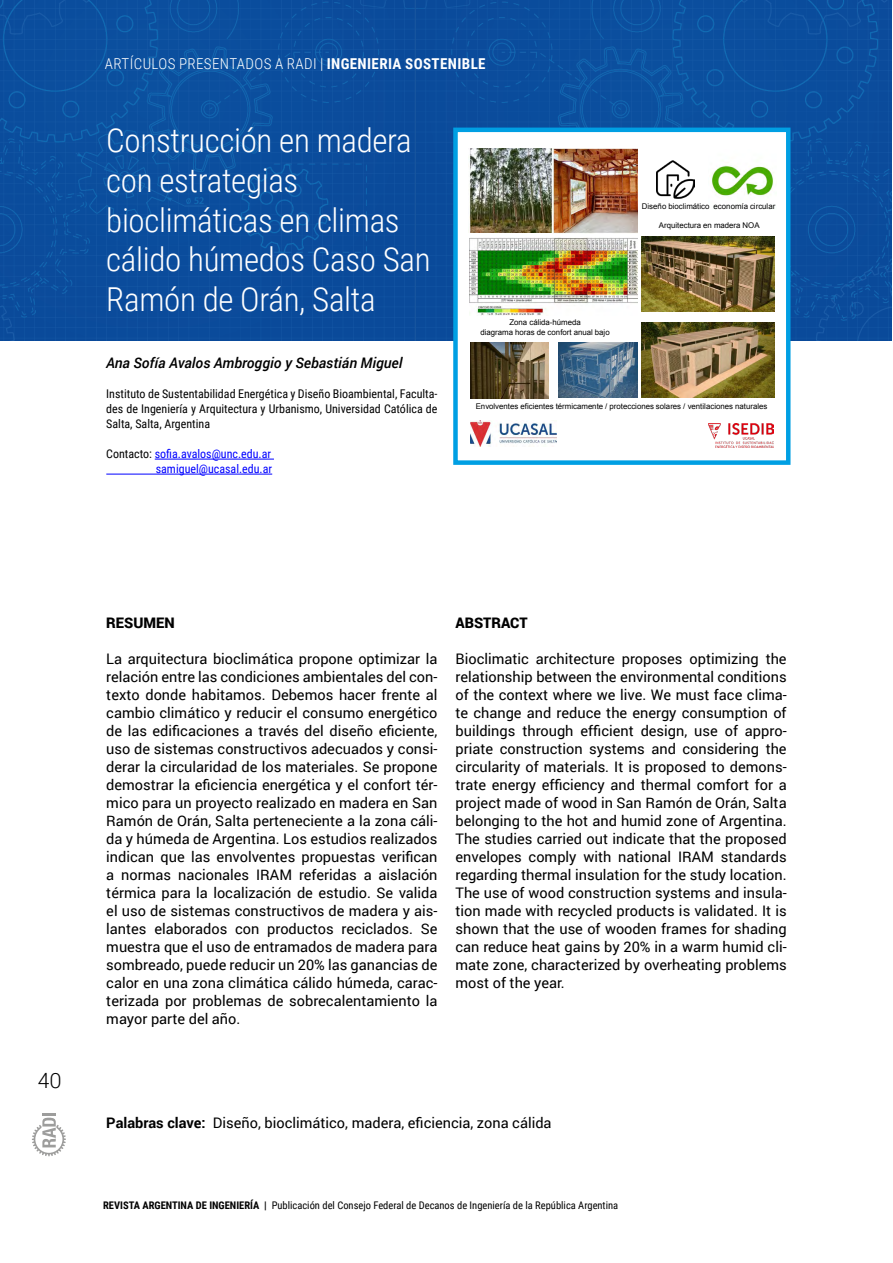
<style>
.page{position:relative;width:893px;height:1263px;background:#fff}
.page>*{position:absolute;margin:0;border:0;box-sizing:border-box;transform-origin:0 0}
.Titulo_articulo{font:300 33px/39.6px "Roboto Condensed";letter-spacing:-.01em;color:#fff}
.t1{font:300 21px "Roboto";color:#000}
.TXT_corrido{font:300 15px "Roboto Condensed";letter-spacing:.025em;color:#fff}
.txtP1{font:14.55px/18px "Roboto";color:#000;text-align:justify}
.Autor_articulo{font:italic 500 14.55px "Roboto";color:#000}
.titulo_2{font:900 14.55px "Roboto";color:#000}
.filiacion{font:12px/15px "Roboto Condensed";color:#000;text-align:justify}
.filiacion-2{font:12px "Roboto Condensed";color:#00f}
.t2{font:10.5px "Roboto Condensed";color:#000}
.t3{font:7.8px/9.4px "Arial";color:#000;text-align:center}
.s1{font-weight:700}
.s2{color:#000}
</style>
<div class="page">
<hr style="left:42px;top:1113px;width:14px;height:3px;background:#9d9d9c">
<svg style="left:32px;top:1118px;width:34px;height:38px"></svg>
<div style="left:0;top:0;width:892px;height:340px;background:#0b4d9d"></div>
<div style="left:455px;top:130px;width:333px;height:333px;background:#fff"></div>
<img style="left:468px;top:149px;width:85px;height:83px">
<img style="left:553px;top:149px;width:85px;height:85px">
<img style="left:642px;top:323px;width:133px;height:74px">
<img style="left:642px;top:237px;width:133px;height:74px">
<img style="left:469px;top:237px;width:169px;height:78px">
<img style="left:471px;top:421px;width:86px;height:26px">
<img style="left:709px;top:424px;width:64px;height:23px">
<img style="left:657px;top:160px;width:38px;height:38px">
<img style="left:712px;top:165px;width:61px;height:32px">
<img style="left:470px;top:342px;width:79px;height:56px">
<img style="left:559px;top:342px;width:79px;height:55px">
<div style="left:453px;top:128px;width:337px;height:337px;border:4px solid #009fe3"></div>
<hr style="left:155px;top:459px;width:119px;height:1px;background:#00f">
<hr style="left:106px;top:474px;width:166px;height:1px;background:#00f">
<p class="TXT_corrido" style="left:105px;top:53px;width:382px">ARTÍCULOS PRESENTADOS A RADI | <span class="s1">INGENIERIA SOSTENIBLE</span></p>
<p class="Titulo_articulo" style="left:106px;top:120px;width:326px">Construcción en madera con estrategias bioclimáticas en climas cálido húmedos Caso San<br>Ramón de Orán, Salta</p>
<p class="t3" style="left:480px;top:318px;width:131px">Zona cálida-húmeda<br>diagrama horas de confort anual bajo</p>
<p class="t3" style="left:642px;top:201px;width:135px">Diseño bioclimático economía circular</p>
<p class="t3" style="left:659px;top:220px;width:102px">Arquitectura en madera NOA</p>
<p class="Autor_articulo" style="left:106px;top:353px;width:298px">Ana Sofía Avalos Ambroggio y Sebastián Miguel</p>
<p class="filiacion" style="left:106px;top:386px;width:333px">Instituto de Sustentabilidad Energética y Diseño Bioambiental, Faculta&shy;des de Ingeniería y Arquitectura y Urbanismo, Universidad Católica de Salta, Salta, Argentina</p>
<p class="filiacion-2" style="left:106px;top:445px;width:166px"><span class="s2">Contacto:</span> sofia.avalos@unc.edu.ar</p>
<p class="filiacion-2" style="left:156px;top:460px;width:118px">samiguel@ucasal.edu.ar</p>
<p class="t3" style="left:476px;top:401px;width:293px">Envolventes eficientes térmicamente / protecciones solares / ventilaciones naturales</p>
<h2 class="t1" style="left:38px;top:1066px;width:25px">40</h2>
<p class="titulo_2" style="left:106px;top:612px;width:70px">RESUMEN</p>
<p class="txtP1" style="left:106px;top:649px;width:333px">La arquitectura bioclimática propone optimizar la relación entre las condiciones ambientales del con&shy;texto donde habitamos. Debemos hacer frente al cambio climático y reducir el consumo energético de las edificaciones a través del diseño eficiente, uso de sistemas constructivos adecuados y consi&shy;derar la circularidad de los materiales. Se propone demostrar la eficiencia energética y el confort tér&shy;mico para un proyecto realizado en madera en San Ramón de Orán, Salta perteneciente a la zona cáli&shy;da y húmeda de Argentina. Los estudios realizados indican que las envolventes propuestas verifican a normas nacionales IRAM referidas a aislación térmica para la localización de estudio. Se valida el uso de sistemas constructivos de madera y ais&shy;lantes elaborados con productos reciclados. Se muestra que el uso de entramados de madera para sombreado, puede reducir un 20% las ganancias de calor en una zona climática cálido húmeda, carac&shy;terizada por problemas de sobrecalentamiento la mayor parte del año.</p>
<p class="titulo_2" style="left:455px;top:612px;width:74px">ABSTRACT</p>
<p class="txtP1" style="left:455px;top:649px;width:333px">Bioclimatic architecture proposes optimizing the relationship between the environmental conditions of the context where we live. We must face clima&shy;te change and reduce the energy consumption of buildings through efficient design, use of appro&shy;priate construction systems and considering the circularity of materials. It is proposed to demons&shy;trate energy efficiency and thermal comfort for a project made of wood in San Ramón de Orán, Salta belonging to the hot and humid zone of Argentina.<br>The studies carried out indicate that the proposed envelopes comply with national IRAM standards regarding thermal insulation for the study location.<br>The use of wood construction systems and insula&shy;tion made with recycled products is validated. It is shown that the use of wooden frames for shading can reduce heat gains by 20% in a warm humid cli&shy;mate zone, characterized by overheating problems most of the year.</p>
<p class="txtP1" style="left:106px;top:1113px;width:447px"><span class="s1">Palabras clave:</span> Diseño, bioclimático, madera, eficiencia, zona cálida</p>
<p class="t2" style="left:103px;top:1198px;width:517px"><span class="s1">REVISTA ARGENTINA DE INGENIERÍA |</span> Publicación del Consejo Federal de Decanos de Ingeniería de la República Argentina</p>
</div>
